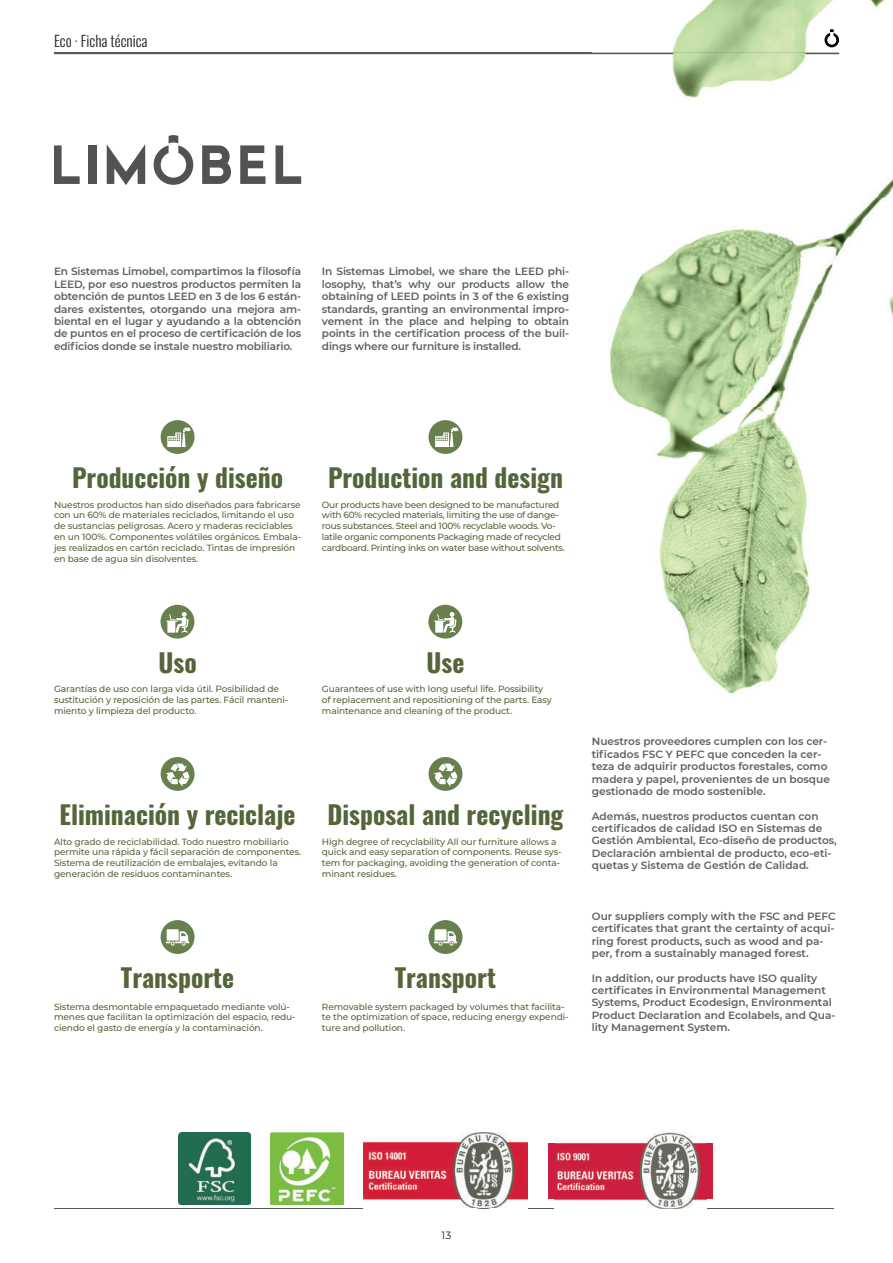
<style>
.page{position:relative;width:893px;height:1263px;background:#fff}
.page>*{position:absolute;margin:0;border:0;box-sizing:border-box;transform-origin:0 0}
.t1{font:700 25.5px "Oswald";color:#546639}
.t2{font:300 15px "Oswald";color:#231f20}
.t3{font:600 10.5px/12.3px "Montserrat";color:#5b6162}
.t4{font:10.5px "Montserrat";color:#231f20}
.t5{font:500 9px/10.8px "Montserrat";letter-spacing:-.01em;color:#546639}
.t6{font:500 9px/10.8px "Montserrat";letter-spacing:-.03em;color:#546639}
</style>
<div class="page">
<svg style="left:54px;top:53px;width:538px;height:1px"></svg>
<hr style="left:54px;top:1208px;width:779px;height:1px;background:#53595b">
<img style="left:178px;top:1133px;width:72px;height:72px">
<img style="left:271px;top:1133px;width:72px;height:72px">
<img style="left:363px;top:1133px;width:165px;height:76px">
<img style="left:554px;top:1133px;width:153px;height:75px">
<div style="left:161px;top:420px;width:34px;height:34px;background:#67804d;border-radius:17px"></div>
<svg style="left:167px;top:427px;width:24px;height:20px"></svg>
<div style="left:428px;top:420px;width:34px;height:34px;background:#67804d;border-radius:17px"></div>
<svg style="left:435px;top:427px;width:24px;height:20px"></svg>
<div style="left:161px;top:920px;width:34px;height:34px;background:#67804d;border-radius:17px"></div>
<svg style="left:166px;top:929px;width:23px;height:17px"></svg>
<div style="left:428px;top:920px;width:34px;height:34px;background:#67804d;border-radius:17px"></div>
<svg style="left:434px;top:929px;width:23px;height:17px"></svg>
<div style="left:161px;top:605px;width:33px;height:34px;background:#67804d;border-radius:17px"></div>
<svg style="left:166px;top:612px;width:22px;height:21px"></svg>
<div style="left:428px;top:605px;width:34px;height:34px;background:#67804d;border-radius:17px"></div>
<svg style="left:434px;top:612px;width:22px;height:21px"></svg>
<img style="left:592px;top:0;width:301px;height:694px">
<img style="left:592px;top:53px;width:247px;height:1px">
<svg style="left:825px;top:29px;width:14px;height:18px"></svg>
<div style="left:161px;top:757px;width:34px;height:34px;background:#67804d;border-radius:17px"></div>
<svg style="left:166px;top:763px;width:24px;height:24px"></svg>
<div style="left:428px;top:757px;width:34px;height:34px;background:#67804d;border-radius:17px"></div>
<svg style="left:433px;top:763px;width:24px;height:24px"></svg>
<svg style="left:54px;top:145px;width:26px;height:39px"></svg>
<div style="left:88px;top:145px;width:8px;height:39px;background:#515254"></div>
<svg style="left:107px;top:144px;width:38px;height:41px"></svg>
<svg style="left:202px;top:145px;width:29px;height:39px"></svg>
<svg style="left:240px;top:145px;width:25px;height:39px"></svg>
<svg style="left:276px;top:145px;width:25px;height:39px"></svg>
<svg style="left:154px;top:135px;width:39px;height:50px"></svg>
<div style="left:548px;top:1143px;width:7px;height:56px;background:#cc1e3e"></div>
<div style="left:706px;top:1143px;width:7px;height:56px;background:#cc1e3e"></div>
<h2 class="t2" style="left:54px;top:28px;width:95px">Eco · Ficha técnica</h2>
<p class="t3" style="left:54px;top:265px;width:249px;text-align:justify">En Sistemas Limobel, compartimos la filosofía LEED, por eso nuestros productos permiten la obtención de puntos LEED en 3 de los 6 están&shy;dares existentes, otorgando una mejora am&shy;biental en el lugar y ayudando a la obtención de puntos en el proceso de certificación de los edificios donde se instale nuestro mobiliario.</p>
<p class="t3" style="left:322px;top:265px;width:249px;text-align:justify">In Sistemas Limobel, we share the LEED phi&shy;losophy, that’s why our products allow the obtaining of LEED points in 3 of the 6 existing standards, granting an environmental impro&shy;vement in the place and helping to obtain points in the certification process of the buil&shy;dings where our furniture is installed.</p>
<h1 class="t1" style="left:72px;top:455px;width:212px">Producción y diseño</h1>
<p class="t5" style="left:54px;top:499px;width:249px">Nuestros productos han sido diseñados para fabricarse con un 60% de materiales reciclados, limitando el uso de sustancias peligrosas. Acero y maderas reciclables en un 100%. Componentes volátiles orgánicos. Embala&shy;jes realizados en cartón reciclado. Tintas de impresión en base de agua sin disolventes.</p>
<h1 class="t1" style="left:328px;top:455px;width:236px">Production and design</h1>
<p class="t6" style="left:322px;top:499px;width:244px">Our products have been designed to be manufactured with 60% recycled materials, limiting the use of dange&shy;rous substances. Steel and 100% recyclable woods. Vo&shy;latile organic components Packaging made of recycled cardboard. Printing inks on water base without solvents.</p>
<h1 class="t1" style="left:158px;top:639px;width:40px">Uso</h1>
<p class="t5" style="left:54px;top:683px;width:236px">Garantías de uso con larga vida útil. Posibilidad de sustitución y reposición de las partes. Fácil manteni&shy;miento y limpieza del producto.</p>
<h1 class="t1" style="left:426px;top:639px;width:39px">Use</h1>
<p class="t5" style="left:322px;top:683px;width:232px">Guarantees of use with long useful life. Possibility of replacement and repositioning of the parts. Easy maintenance and cleaning of the product.</p>
<h1 class="t1" style="left:60px;top:792px;width:237px">Eliminación y reciclaje</h1>
<p class="t5" style="left:54px;top:835px;width:249px">Alto grado de reciclabilidad. Todo nuestro mobiliario permite una rápida y fácil separación de componentes.<br>Sistema de reutilización de embalajes, evitando la generación de residuos contaminantes.</p>
<h1 class="t1" style="left:328px;top:792px;width:237px">Disposal and recycling</h1>
<p class="t5" style="left:322px;top:835px;width:241px">High degree of recyclability All our furniture allows a quick and easy separation of components. Reuse sys&shy;tem for packaging, avoiding the generation of conta&shy;minant residues.</p>
<h1 class="t1" style="left:121px;top:955px;width:115px">Transporte</h1>
<p class="t5" style="left:54px;top:1000px;width:243px">Sistema desmontable empaquetado mediante volú&shy;menes que facilitan la optimización del espacio, redu&shy;ciendo el gasto de energía y la contaminación.</p>
<h1 class="t1" style="left:395px;top:955px;width:103px">Transport</h1>
<p class="t5" style="left:322px;top:1000px;width:248px">Removable system packaged by volumes that facilita&shy;te the optimization of space, reducing energy expendi&shy;ture and pollution.</p>
<p class="t3" style="left:592px;top:735px;width:240px">Nuestros proveedores cumplen con los cer&shy;tificados FSC Y PEFC que conceden la cer&shy;teza de adquirir productos forestales, como madera y papel, provenientes de un bosque gestionado de modo sostenible.</p>
<p class="t3" style="left:592px;top:809px;width:247px">Además, nuestros productos cuentan con certificados de calidad ISO en Sistemas de Gestión Ambiental, Eco-diseño de productos, Declaración ambiental de producto, eco-eti&shy;quetas y Sistema de Gestión de Calidad.</p>
<p class="t3" style="left:592px;top:910px;width:246px">Our suppliers comply with the FSC and PEFC certificates that grant the certainty of acqui&shy;ring forest products, such as wood and pa&shy;per, from a sustainably managed forest.</p>
<p class="t3" style="left:592px;top:971px;width:245px">In addition, our products have ISO quality certificates in Environmental Management Systems, Product Ecodesign, Environmental Product Declaration and Ecolabels, and Qua&shy;lity Management System.</p>
<p class="t4" style="left:442px;top:1228px;width:11px">13</p>
</div>
